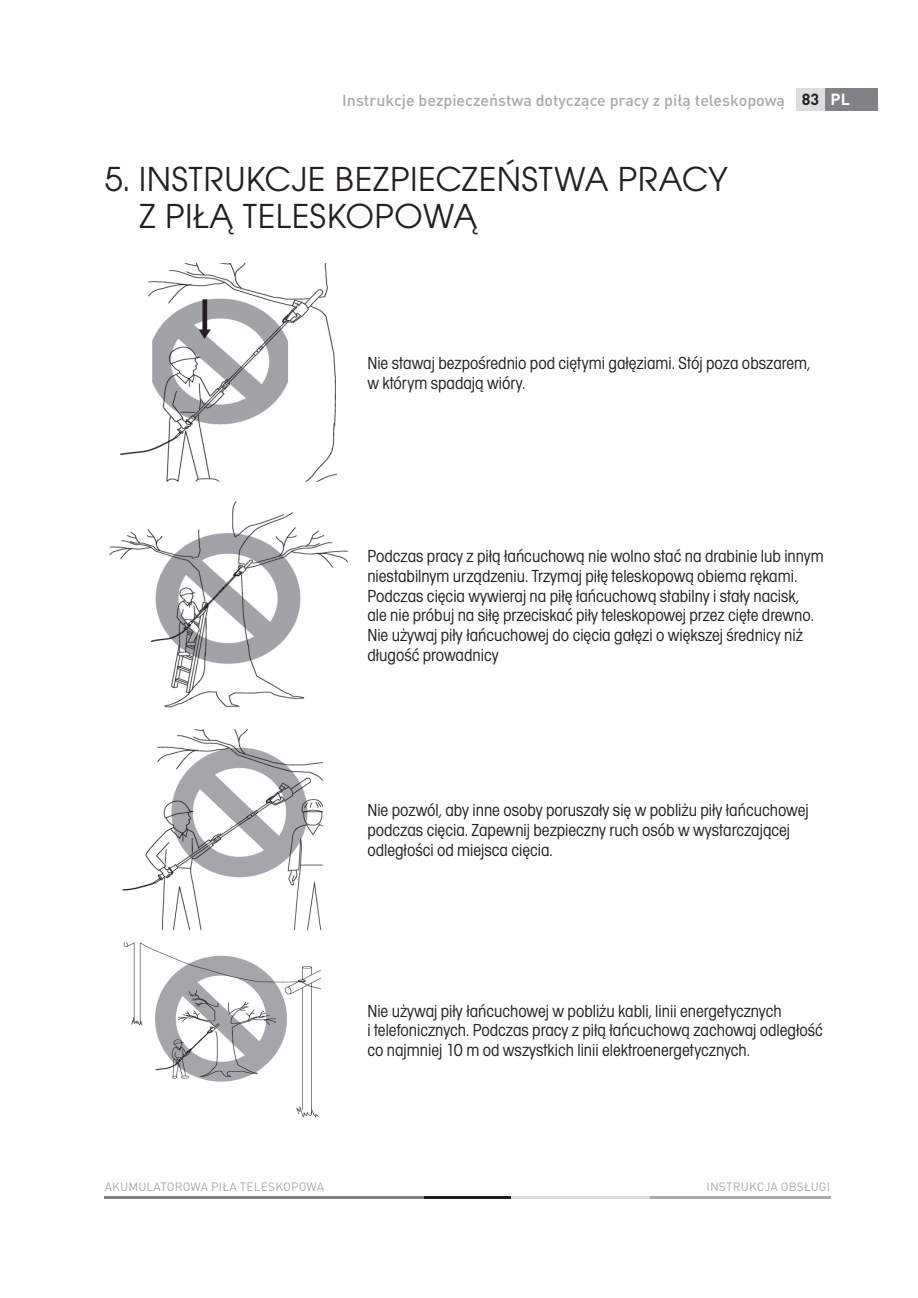
<style>
.page{position:relative;width:918px;height:1298px;background:#fff}
.page>*{position:absolute;margin:0;border:0;box-sizing:border-box;transform-origin:0 0}
.t1{font:36px/37px "Avant Gar Got Itc TOT Boo";letter-spacing:.015em;color:#231f20}
.t2{font:18px/19.8px "Avant Gar Got Itc TOT Boo Con";color:#231f20}
.t3{font:500 16px "DIN Pro";color:#a8a9ad}
.t4{font:700 16px "DIN Pro";color:#fff}
.t5{font:12px "DIN Pro";letter-spacing:.01em;color:#a8a9ad}
.s1{font-weight:700;color:#231f20}
</style>
<div class="page">
<hr style="left:649px;top:1196px;width:181px;height:3px;background:#a8a9ad">
<hr style="left:511px;top:1196px;width:139px;height:3px;background:#dcdddf">
<hr style="left:105px;top:1196px;width:319px;height:3px;background:#808285">
<hr style="left:424px;top:1196px;width:87px;height:3px;background:#231f20">
<div style="left:825px;top:88px;width:53px;height:23px;background:#808285"></div>
<div style="left:796px;top:88px;width:29px;height:23px;background:#dcdddf"></div>
<img style="left:120px;top:263px;width:218px;height:219px">
<img style="left:109px;top:501px;width:240px;height:207px">
<img style="left:122px;top:729px;width:201px;height:202px">
<img style="left:123px;top:942px;width:198px;height:176px">
<p class="t3" style="left:342px;top:94px;width:478px">Instrukcje bezpieczeństwa dotyczące pracy z piłą teleskopową <span class="s1">83</span></p>
<p class="t4" style="left:830px;top:90px;width:21px">PL</p>
<h1 class="t1" style="left:139px;top:163px;width:590px;text-indent:-34px">5. INSTRUKCJE BEZPIECZEŃSTWA PRACY<br>Z PIŁĄ TELESKOPOWĄ</h1>
<p class="t2" style="left:367px;top:354px;width:445px">Nie stawaj bezpośrednio pod ciętymi gałęziami. Stój poza obszarem, w którym spadają wióry.</p>
<p class="t2" style="left:367px;top:547px;width:458px">Podczas pracy z piłą łańcuchową nie wolno stać na drabinie lub innym niestabilnym urządzeniu. Trzymaj piłę teleskopową obiema rękami.<br>Podczas cięcia wywieraj na piłę łańcuchową stabilny i stały nacisk,<br>ale nie próbuj na siłę przeciskać piły teleskopowej przez cięte drewno.<br>Nie używaj piły łańcuchowej do cięcia gałęzi o większej średnicy niż długość prowadnicy</p>
<p class="t2" style="left:367px;top:801px;width:443px">Nie pozwól, aby inne osoby poruszały się w pobliżu piły łańcuchowej podczas cięcia. Zapewnij bezpieczny ruch osób w wystarczającej odległości od miejsca cięcia.</p>
<p class="t2" style="left:367px;top:1002px;width:457px">Nie używaj piły łańcuchowej w pobliżu kabli, linii energetycznych<br>i telefonicznych. Podczas pracy z piłą łańcuchową zachowaj odległość co najmniej 10 m od wszystkich linii elektroenergetycznych.</p>
<p class="t5" style="left:105px;top:1179px;width:221px">AKUMULATOROWA PIŁA TELESKOPOWA</p>
<p class="t5" style="left:707px;top:1179px;width:125px">INSTRUKCJA OBSŁUGI</p>
</div>
